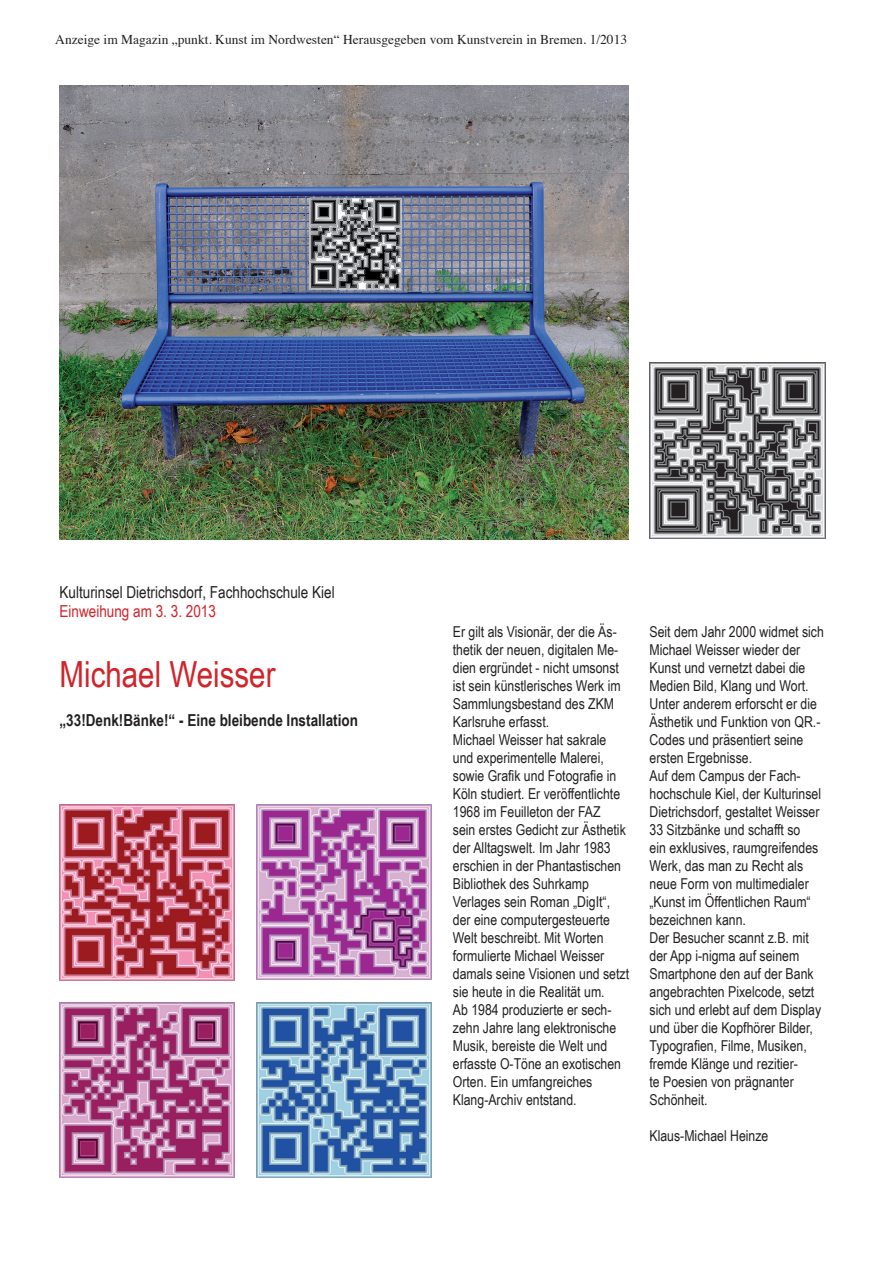
<style>
.page{position:relative;width:893px;height:1263px;background:#fff}
.page>*{position:absolute;margin:0;border:0;box-sizing:border-box;transform-origin:0 0}
.t1{font:36px "Arial Narrow";color:#d1232a}
.t2{font:16.5px "Arial Narrow";color:#231f20}
.t3{font:700 16.5px "Arial Narrow";color:#231f20}
.t4{font:16.5px "Arial Narrow";color:#d1232a}
.t5{font:15px/18px "Arial Narrow";color:#231f20}
.t6{font:13.5px "Times";color:#231f20}
</style>
<div class="page">
<img style="left:60px;top:85px;width:568px;height:455px">
<img style="left:649px;top:362px;width:177px;height:177px">
<img style="left:60px;top:805px;width:175px;height:175px">
<img style="left:60px;top:1002px;width:175px;height:176px">
<img style="left:256px;top:1002px;width:176px;height:176px">
<img style="left:256px;top:804px;width:176px;height:176px">
<p class="t6" style="left:55px;top:27px;width:573px">Anzeige im Magazin „punkt. Kunst im Nordwesten“ Herausgegeben vom Kunstverein in Bremen. 1/2013</p>
<p class="t2" style="left:60px;top:582px;width:277px">Kulturinsel Dietrichsdorf, Fachhochschule Kiel</p>
<p class="t4" style="left:60px;top:602px;width:158px">Einweihung am 3. 3. 2013</p>
<h1 class="t1" style="left:60px;top:653px;width:218px">Michael Weisser</h1>
<p class="t3" style="left:60px;top:711px;width:300px">„33!Denk!Bänke!“ - Eine bleibende Installation</p>
<p class="t5" style="left:453px;top:622px;width:178px">Er gilt als Visionär, der die Äs&shy;thetik der neuen, digitalen Me&shy;dien ergründet - nicht umsonst ist sein künstlerisches Werk im<br>Sammlungsbestand des ZKM<br>Karlsruhe erfasst.<br>Michael Weisser hat sakrale und experimentelle Malerei, sowie Grafik und Fotografie in<br>Köln studiert. Er veröffentlichte<br>1968 im Feuilleton der FAZ<br>sein erstes Gedicht zur Ästhetik der Alltagswelt. Im Jahr 1983 erschien in der Phantastischen<br>Bibliothek des Suhrkamp<br>Verlages sein Roman „DigIt“, der eine computergesteuerte<br>Welt beschreibt. Mit Worten formulierte Michael Weisser damals seine Visionen und setzt sie heute in die Realität um.<br>Ab 1984 produzierte er sech&shy;zehn Jahre lang elektronische<br>Musik, bereiste die Welt und erfasste O-Töne an exotischen<br>Orten. Ein umfangreiches<br>Klang-Archiv entstand.</p>
<p class="t5" style="left:649px;top:622px;width:176px">Seit dem Jahr 2000 widmet sich<br>Michael Weisser wieder der<br>Kunst und vernetzt dabei die<br>Medien Bild, Klang und Wort.<br>Unter anderem erforscht er die<br>Ästhetik und Funktion von QR.-<br>Codes und präsentiert seine ersten Ergebnisse.<br>Auf dem Campus der Fach&shy;hochschule Kiel, der Kulturinsel<br>Dietrichsdorf, gestaltet Weisser<br>33 Sitzbänke und schafft so<br>ein exklusives, raumgreifendes<br>Werk, das man zu Recht als neue Form von multimedialer „Kunst im Öffentlichen Raum“ bezeichnen kann.<br>Der Besucher scannt z.B. mit der App i-nigma auf seinem<br>Smartphone den auf der Bank angebrachten Pixelcode, setzt sich und erlebt auf dem Display und über die Kopfhörer Bilder,<br>Typografien, Filme, Musiken, fremde Klänge und rezitier-<br>te Poesien von prägnanter<br>Schönheit.</p>
<p class="t5" style="left:649px;top:1126px;width:120px">Klaus-Michael Heinze</p>
</div>
